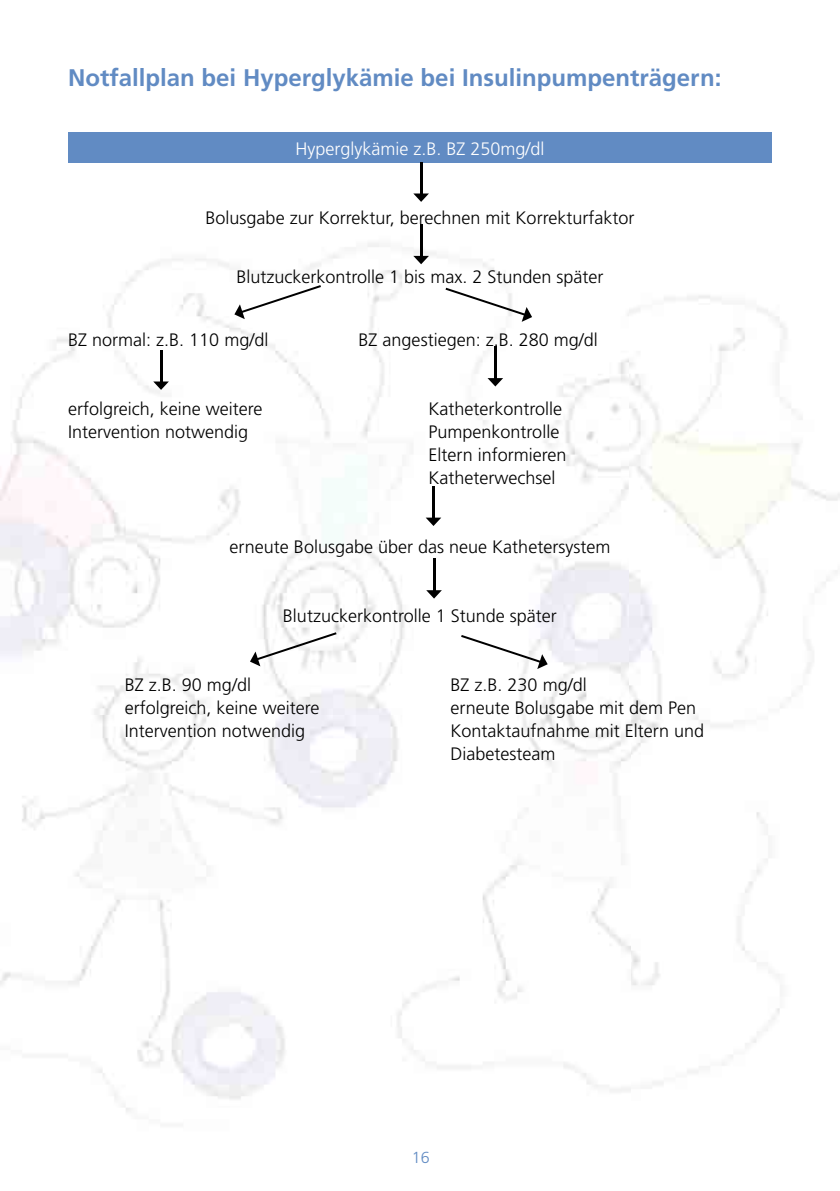
<style>
.page{position:relative;width:840px;height:1191px;background:#fff}
.page>*{position:absolute;margin:0;border:0;box-sizing:border-box;transform-origin:0 0}
.t1{font:700 24px "Frutiger LT Std";color:#618bc3}
.t2{font:300 18px/23px "Frutiger LT Std";color:#000}
.t3{font:300 18px "Frutiger LT Std";color:#fff}
.t4{font:300 16px "Frutiger LT Std";color:#618bc3}
</style>
<div class="page">
<img style="left:0;top:225px;width:839px;height:887px">
<div style="left:68px;top:132px;width:703px;height:30px;background:#618bc3"></div>
<svg style="left:250px;top:632px;width:86px;height:34px"></svg>
<hr style="left:420px;top:162px;width:2px;height:32px;background:#000">
<svg style="left:413px;top:193px;width:15px;height:9px"></svg>
<hr style="left:420px;top:224px;width:2px;height:33px;background:#000">
<svg style="left:413px;top:256px;width:15px;height:8px"></svg>
<hr style="left:160px;top:350px;width:2px;height:32px;background:#000">
<svg style="left:153px;top:381px;width:16px;height:9px"></svg>
<hr style="left:494px;top:346px;width:2px;height:33px;background:#000">
<svg style="left:487px;top:378px;width:16px;height:8px"></svg>
<hr style="left:432px;top:486px;width:2px;height:32px;background:#000">
<svg style="left:425px;top:517px;width:16px;height:9px"></svg>
<hr style="left:433px;top:558px;width:2px;height:33px;background:#000">
<svg style="left:426px;top:590px;width:15px;height:8px"></svg>
<svg style="left:234px;top:285px;width:87px;height:34px"></svg>
<svg style="left:445px;top:288px;width:87px;height:34px"></svg>
<svg style="left:461px;top:635px;width:86px;height:34px"></svg>
<h1 class="t1" style="left:68px;top:64px;width:654px">Notfallplan bei Hyperglykämie bei Insulinpumpenträgern:</h1>
<p class="t3" style="left:295px;top:139px;width:251px">Hyperglykämie z.B. BZ 250mg/dl</p>
<p class="t2" style="left:205px;top:207px;width:430px">Bolusgabe zur Korrektur, berechnen mit Korrekturfaktor</p>
<p class="t2" style="left:236px;top:266px;width:368px">Blutzuckerkontrolle 1 bis max. 2 Stunden später</p>
<p class="t2" style="left:68px;top:329px;width:202px">BZ normal: z.B. 110 mg/dl</p>
<p class="t2" style="left:358px;top:329px;width:241px">BZ angestiegen: z.B. 280 mg/dl</p>
<p class="t2" style="left:68px;top:398px;width:196px">erfolgreich, keine weitere</p>
<p class="t2" style="left:428px;top:398px;width:135px">Katheterkontrolle</p>
<p class="t2" style="left:68px;top:421px;width:182px">Intervention notwendig</p>
<p class="t2" style="left:428px;top:421px;width:139px">Pumpenkontrolle<br>Eltern informieren<br>Katheterwechsel</p>
<p class="t2" style="left:229px;top:536px;width:382px">erneute Bolusgabe über das neue Kathetersystem</p>
<p class="t2" style="left:283px;top:605px;width:275px">Blutzuckerkontrolle 1 Stunde später</p>
<p class="t2" style="left:125px;top:674px;width:128px">BZ z.B. 90 mg/dl</p>
<p class="t2" style="left:450px;top:674px;width:138px">BZ z.B. 230 mg/dl</p>
<p class="t2" style="left:125px;top:697px;width:196px">erfolgreich, keine weitere</p>
<p class="t2" style="left:450px;top:697px;width:247px">erneute Bolusgabe mit dem Pen</p>
<p class="t2" style="left:125px;top:720px;width:182px">Intervention notwendig</p>
<p class="t2" style="left:450px;top:720px;width:255px">Kontaktaufnahme mit Eltern und<br>Diabetesteam</p>
<p class="t4" style="left:411px;top:1148px;width:19px">16</p>
</div>
